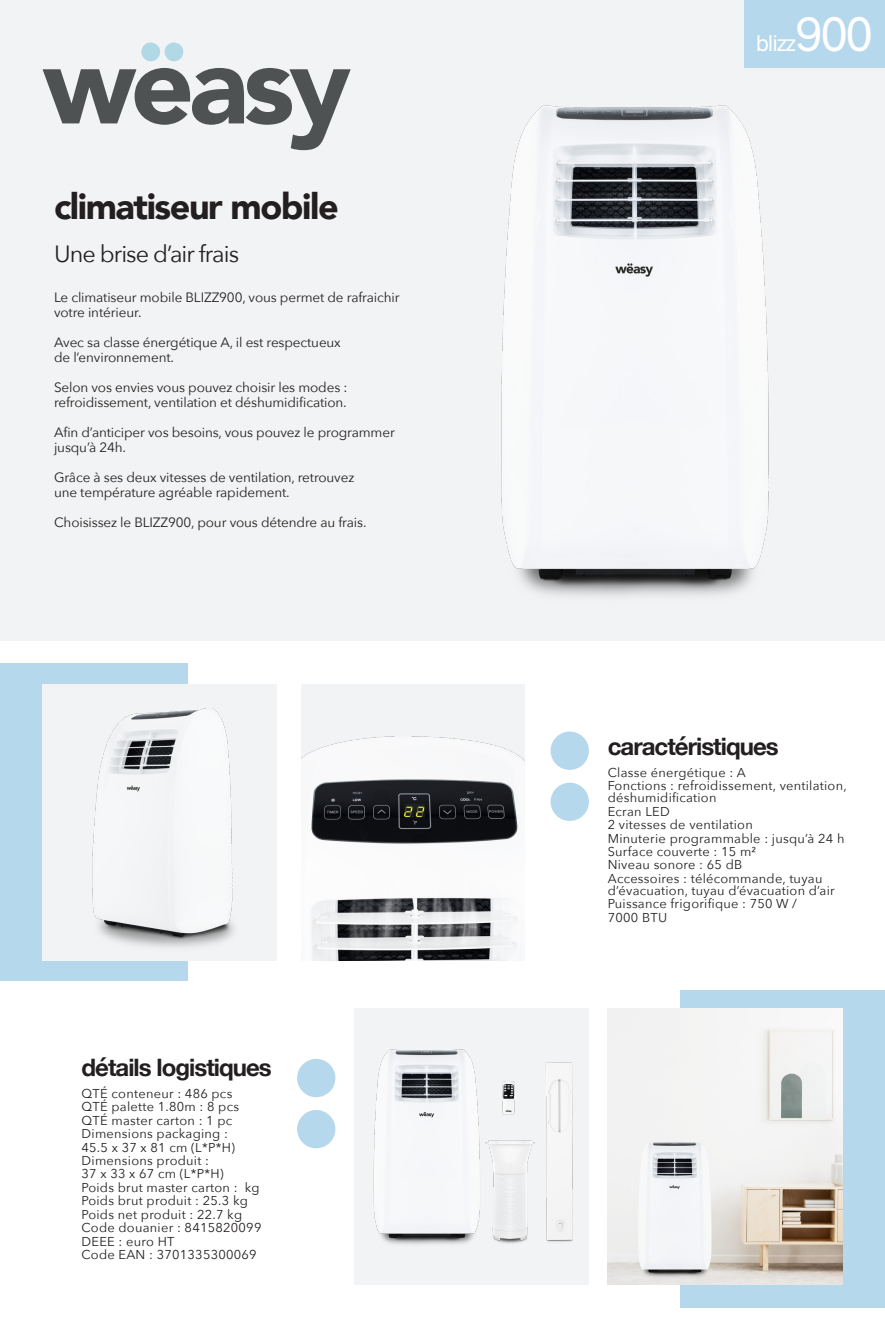
<style>
.page{position:relative;width:885px;height:1327px;background:#fff}
.page>*{position:absolute;margin:0;border:0;box-sizing:border-box;transform-origin:0 0}
.t1{font:900 36px "Avenir";letter-spacing:-.04em;color:#231f20}
.t2{font:700 24px "Helvetica Neue";letter-spacing:-.04em;color:#231f20}
.t3{font:23.4px "Avenir Next";letter-spacing:-.04em;color:#231f20}
.t4{font:22.8px "Radnika Next";letter-spacing:-.05em;color:#fff}
.t5{font:13.5px/15px "Avenir Next";letter-spacing:-.01em;color:#231f20}
.t6{font:12.9px/12px "Avenir Next";letter-spacing:.02em;color:#231f20}
.s1{font-size:48.75px}
</style>
<div class="page">
<div style="left:0;top:0;width:884px;height:640px;background:#f2f3f4"></div>
<div style="left:680px;top:990px;width:204px;height:317px;background:#b6d8ec"></div>
<div style="left:0;top:663px;width:188px;height:318px;background:#b6d8ec"></div>
<div style="left:354px;top:1008px;width:235px;height:276px;background:#f2f3f4"></div>
<svg style="left:141px;top:43px;width:42px;height:18px"></svg>
<svg style="left:43px;top:68px;width:307px;height:82px"></svg>
<div style="left:550px;top:731px;width:39px;height:39px;background:#b6d8ec;border-radius:50%"></div>
<div style="left:297px;top:1059px;width:38px;height:38px;background:#b6d8ec;border-radius:50%"></div>
<div style="left:550px;top:782px;width:39px;height:39px;background:#b6d8ec;border-radius:50%"></div>
<div style="left:297px;top:1110px;width:38px;height:38px;background:#b6d8ec;border-radius:50%"></div>
<div style="left:744px;top:0;width:140px;height:67px;background:#b6d8ec"></div>
<img style="left:373px;top:1049px;width:200px;height:196px">
<img style="left:607px;top:1008px;width:235px;height:276px">
<img style="left:501px;top:67px;width:313px;height:530px">
<img style="left:302px;top:685px;width:222px;height:275px">
<img style="left:42px;top:684px;width:235px;height:276px">
<p class="t1" style="left:54px;top:175px;width:286px">climatiseur mobile</p>
<p class="t3" style="left:54px;top:234px;width:186px">Une brise d’air frais</p>
<p class="t5" style="left:54px;top:289px;width:347px">Le climatiseur mobile BLIZZ900, vous permet de rafraichir votre intérieur.</p>
<p class="t5" style="left:54px;top:334px;width:288px">Avec sa classe énergétique A, il est respectueux</p>
<p class="t5" style="left:54px;top:349px;width:121px">de l’environnement.</p>
<p class="t5" style="left:54px;top:379px;width:295px">Selon vos envies vous pouvez choisir les modes : refroidissement, ventilation et déshumidification.</p>
<p class="t5" style="left:54px;top:424px;width:342px">Afin d’anticiper vos besoins, vous pouvez le programmer jusqu’à 24h.</p>
<p class="t5" style="left:54px;top:469px;width:302px">Grâce à ses deux vitesses de ventilation, retrouvez</p>
<p class="t5" style="left:54px;top:484px;width:237px">une température agréable rapidement.</p>
<p class="t5" style="left:54px;top:514px;width:314px">Choisissez le BLIZZ900, pour vous détendre au frais.</p>
<p class="t2" style="left:82px;top:1048px;width:192px">détails logistiques</p>
<p class="t6" style="left:82px;top:1087px;width:152px">QTÉ conteneur : 486 pcs</p>
<p class="t6" style="left:82px;top:1100px;width:159px">QTÉ palette 1.80m : 8 pcs</p>
<p class="t6" style="left:82px;top:1113px;width:152px">QTÉ master carton : 1 pc</p>
<p class="t6" style="left:82px;top:1127px;width:148px">Dimensions packaging :</p>
<p class="t6" style="left:82px;top:1140px;width:155px">45.5 x 37 x 81 cm (L*P*H)</p>
<p class="t6" style="left:82px;top:1154px;width:129px">Dimensions produit :</p>
<p class="t6" style="left:82px;top:1167px;width:144px">37 x 33 x 67 cm (L*P*H)</p>
<p class="t6" style="left:82px;top:1180px;width:180px">Poids brut master carton : kg</p>
<p class="t6" style="left:82px;top:1194px;width:168px">Poids brut produit : 25.3 kg</p>
<p class="t6" style="left:82px;top:1207px;width:162px">Poids net produit : 22.7 kg</p>
<p class="t6" style="left:82px;top:1221px;width:181px">Code douanier : 8415820099</p>
<p class="t6" style="left:82px;top:1234px;width:94px">DEEE : euro HT</p>
<p class="t6" style="left:82px;top:1248px;width:177px">Code EAN : 3701335300069</p>
<p class="t4" style="left:755px;top:29px;width:119px">blizz<span class="s1">900</span></p>
<p class="t2" style="left:607px;top:727px;width:172px">caractéristiques</p>
<p class="t6" style="left:607px;top:766px;width:139px">Classe énergétique : A</p>
<p class="t6" style="left:607px;top:779px;width:240px">Fonctions : refroidissement, ventilation, déshumidification</p>
<p class="t6" style="left:607px;top:804px;width:63px">Ecran LED</p>
<p class="t6" style="left:607px;top:818px;width:146px">2 vitesses de ventilation</p>
<p class="t6" style="left:607px;top:831px;width:238px">Minuterie programmable : jusqu’à 24 h</p>
<p class="t6" style="left:607px;top:845px;width:150px">Surface couverte : 15 m²</p>
<p class="t6" style="left:607px;top:858px;width:136px">Niveau sonore : 65 dB</p>
<p class="t6" style="left:607px;top:871px;width:228px">Accessoires : télécommande, tuyau d’évacuation, tuyau d’évacuation d’air</p>
<p class="t6" style="left:607px;top:896px;width:191px;line-height:13.4px">Puissance frigorifique : 750 W /<br>7000 BTU</p>
</div>
